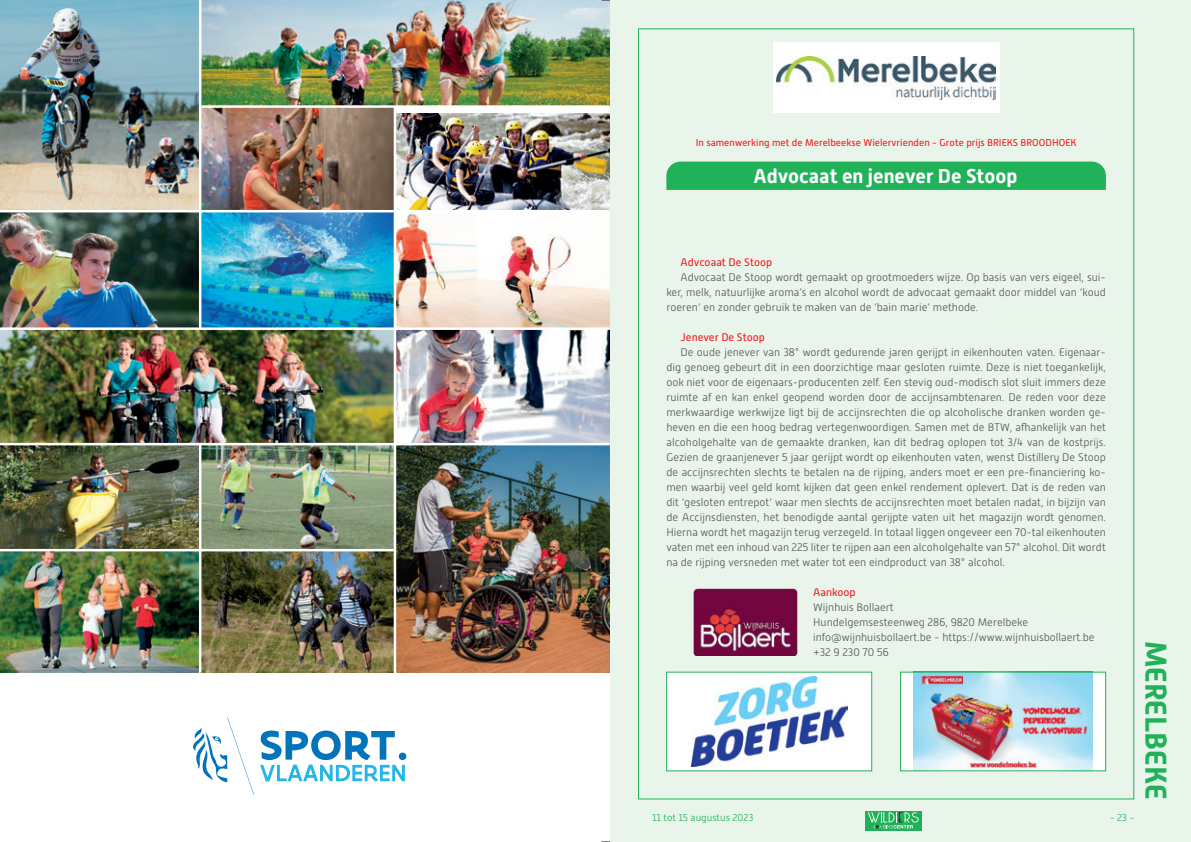
<style>
.page{position:relative;width:1191px;height:842px;background:#fff}
.page>*{position:absolute;margin:0;border:0;box-sizing:border-box;transform-origin:0 0}
.Zijtitels{font:700 30px "Alwyn New";color:#21b259}
.Titels{font:700 20px "Alwyn New";color:#fff}
.Tekst{font:300 11px/15px "Alwyn New";color:#57585a;text-align:justify}
.Tekst-2{font:11px "Alwyn New";color:#ee1d23}
.Tekst_Tabel{font:10px "Alwyn New";color:#ee1d23}
.t1{font:300 10px "Alwyn New";color:#21b259}
</style>
<div class="page">
<div style="left:581px;top:0;width:610px;height:842px;background:#e9f5ea"></div>
<div style="left:865px;top:811px;width:56px;height:20px;background:linear-gradient(to right,#21b259,#21b259)"></div>
<div style="left:0;top:0;width:609px;height:842px;background:#fff"></div>
<img style="left:0;top:0;width:199px;height:327px">
<img style="left:201px;top:0;width:408px;height:105px">
<img style="left:201px;top:108px;width:193px;height:219px">
<img style="left:396px;top:114px;width:213px;height:213px">
<img style="left:0;top:330px;width:609px;height:343px">
<hr style="left:0;top:210px;width:609px;height:2px;background:#fff">
<hr style="left:0;top:443px;width:609px;height:2px;background:#fff">
<hr style="left:0;top:549px;width:394px;height:2px;background:#fff">
<hr style="left:394px;top:107px;width:2px;height:573px;background:#fff">
<hr style="left:199px;top:443px;width:2px;height:230px;background:#fff">
<svg style="left:193px;top:717px;width:61px;height:78px"></svg>
<svg style="left:260px;top:730px;width:146px;height:51px"></svg>
<svg style="left:595px;top:0;width:14px;height:1px"></svg>
<div style="left:772px;top:43px;width:227px;height:70px;background:#fff"></div>
<img style="left:776px;top:57px;width:219px;height:42px">
<div style="left:666px;top:162px;width:440px;height:28px;background:#21b259"></div>
<div style="left:666px;top:672px;width:205px;height:99px;background:#fff"></div>
<img style="left:691px;top:676px;width:156px;height:91px">
<div style="left:666px;top:672px;width:206px;height:99px;border:1px solid #21b259"></div>
<div style="left:900px;top:672px;width:205px;height:99px;background:#fff"></div>
<img style="left:913px;top:674px;width:179px;height:95px">
<div style="left:900px;top:672px;width:206px;height:99px;border:1px solid #21b259"></div>
<img style="left:693px;top:589px;width:105px;height:67px">
<svg style="left:868px;top:812px;width:50px;height:16px"></svg>
<p class="Tekst_Tabel" style="left:695px;top:137px;width:382px">In samenwerking met de Merelbeekse Wielervrienden - Grote prijs BRIEKS BROODHOEK</p>
<p class="Titels" style="left:753px;top:164px;width:265px">Advocaat en jenever De Stoop</p>
<p class="Tekst-2" style="left:680px;top:256px;width:93px">Advcoaat De Stoop</p>
<p class="Tekst" style="left:666px;top:270px;width:441px;text-indent:14px">Advocaat De Stoop wordt gemaakt op grootmoeders wijze. Op basis van vers eigeel, sui&shy;ker, melk, natuurlijke aroma’s en alcohol wordt de advocaat gemaakt door middel van ‘koud roeren’ en zonder gebruik te maken van de ‘bain marie’ methode.</p>
<p class="Tekst-2" style="left:680px;top:331px;width:86px">Jenever De Stoop</p>
<p class="Tekst" style="left:666px;top:345px;width:441px;text-indent:14px">De oude jenever van 38° wordt gedurende jaren gerijpt in eikenhouten vaten. Eigenaar&shy;dig genoeg gebeurt dit in een doorzichtige maar gesloten ruimte. Deze is niet toegankelijk, ook niet voor de eigenaars-producenten zelf. Een stevig oud-modisch slot sluit immers deze ruimte af en kan enkel geopend worden door de accijnsambtenaren. De reden voor deze merkwaardige werkwijze ligt bij de accijnsrechten die op alcoholische dranken worden ge&shy;heven en die een hoog bedrag vertegenwoordigen. Samen met de BTW, afhankelijk van het alcoholgehalte van de gemaakte dranken, kan dit bedrag oplopen tot 3/4 van de kostprijs.<br>Gezien de graanjenever 5 jaar gerijpt wordt op eikenhouten vaten, wenst Distillery De Stoop de accijnsrechten slechts te betalen na de rijping, anders moet er een pre-financiering ko&shy;men waarbij veel geld komt kijken dat geen enkel rendement oplevert. Dat is de reden van dit ‘gesloten entrepot’ waar men slechts de accijnsrechten moet betalen nadat, in bijzijn van de Accijnsdiensten, het benodigde aantal gerijpte vaten uit het magazijn wordt genomen.<br>Hierna wordt het magazijn terug verzegeld. In totaal liggen ongeveer een 70-tal eikenhouten vaten met een inhoud van 225 liter te rijpen aan een alcoholgehalte van 57° alcohol. Dit wordt na de rijping versneden met water tot een eindproduct van 38° alcohol.</p>
<p class="Tekst-2" style="left:813px;top:586px;width:44px">Aankoop</p>
<p class="Tekst" style="left:813px;top:600px;width:82px">Wijnhuis Bollaert</p>
<p class="Tekst" style="left:813px;top:615px;width:217px">Hundelgemsesteenweg 286, 9820 Merelbeke</p>
<p class="Tekst" style="left:813px;top:630px;width:283px">info@wijnhuisbollaert.be - https://www.wijnhuisbollaert.be</p>
<p class="Tekst" style="left:813px;top:645px;width:77px">+32 9 230 70 56</p>
<p class="t1" style="left:652px;top:812px;width:103px">11 tot 15 augustus 2023</p>
<p class="t1" style="left:1109px;top:812px;width:26px">- 23 -</p>
<p class="Zijtitels" style="left:1173px;top:640px;width:160px;rotate:90deg">MERELBEKE</p>
</div>
